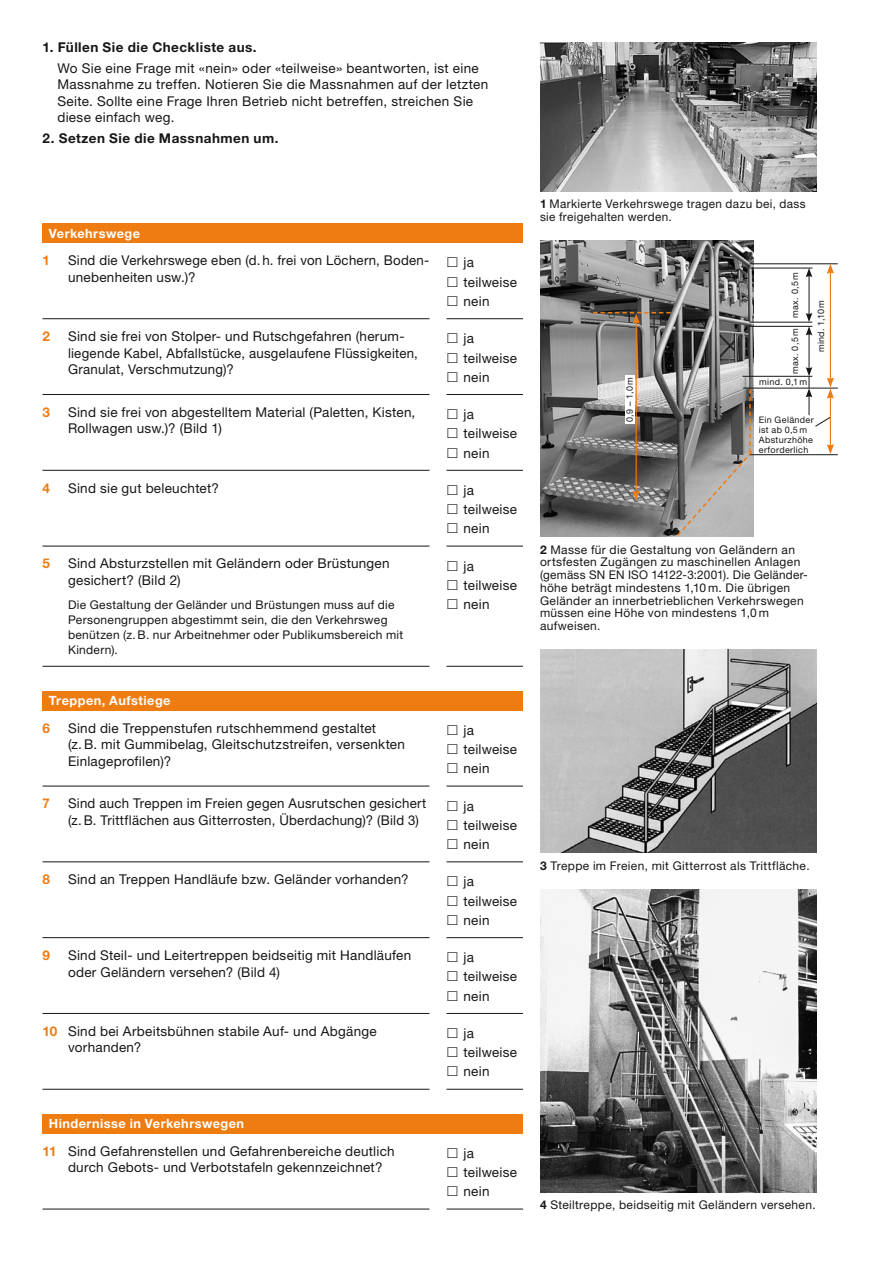
<style>
.page{position:relative;width:893px;height:1263px;background:#fff}
.page>*{position:absolute;margin:0;border:0;box-sizing:border-box;transform-origin:0 0}
.t1{font:13.5px/19.2px "Helvetica Neue LT Std";letter-spacing:.02em;color:#181716}
.t2{font:700 13.5px "Helvetica Neue LT Std";letter-spacing:.035em;color:#181716}
.t3{font:700 13.5px "Helvetica Neue LT Std";color:#ef7c11}
.t4{font:700 12.75px "Helvetica Neue LT Std";letter-spacing:.035em;color:#fff}
.t5{font:12px/12.8px "Helvetica Neue LT Std";letter-spacing:.03em;color:#181716}
.t6{font:9px/9.8px "Helvetica Neue LT Std";letter-spacing:.04em;color:#181716}
.s1{font-weight:700;color:#ef7c11}
.s2{font-weight:700}
</style>
<div class="page">
<img style="left:540px;top:649px;width:276px;height:204px">
<img style="left:540px;top:889px;width:276px;height:303px">
<img style="left:540px;top:43px;width:276px;height:148px">
<img style="left:540px;top:240px;width:214px;height:296px">
<hr style="left:749px;top:264px;width:89px;height:1px;background:#181716">
<hr style="left:749px;top:268px;width:63px;height:1px;background:#181716">
<hr style="left:749px;top:322px;width:63px;height:1px;background:#181716">
<hr style="left:750px;top:326px;width:62px;height:1px;background:#181716">
<hr style="left:742px;top:376px;width:70px;height:1px;background:#181716">
<hr style="left:743px;top:388px;width:95px;height:1px;background:#181716">
<hr style="left:749px;top:454px;width:89px;height:1px;background:#181716">
<hr style="left:809px;top:333px;width:1px;height:36px;background:#181716">
<hr style="left:809px;top:275px;width:1px;height:40px;background:#181716">
<svg style="left:806px;top:268px;width:6px;height:9px"></svg>
<svg style="left:806px;top:313px;width:6px;height:22px"></svg>
<hr style="left:830px;top:271px;width:1px;height:109px;background:#ef7c11">
<svg style="left:827px;top:264px;width:7px;height:10px"></svg>
<hr style="left:830px;top:396px;width:1px;height:50px;background:#ef7c11">
<svg style="left:827px;top:444px;width:7px;height:10px"></svg>
<div style="left:625px;top:375px;width:9px;height:49px;background:#fff"></div>
<svg style="left:806px;top:367px;width:28px;height:60px"></svg>
<svg style="left:676px;top:389px;width:78px;height:148px;background:#92908f"></svg>
<hr style="left:636px;top:321px;width:1px;height:172px;background:#ef7c11">
<svg style="left:632px;top:491px;width:8px;height:10px"></svg>
<svg style="left:593px;top:312px;width:78px;height:12px"></svg>
<div style="left:43px;top:224px;width:480px;height:19px;background:#ef7c11"></div>
<hr style="left:446px;top:318px;width:77px;height:1px;background:#181716">
<hr style="left:446px;top:394px;width:77px;height:1px;background:#181716">
<hr style="left:446px;top:470px;width:77px;height:1px;background:#181716">
<hr style="left:446px;top:666px;width:77px;height:1px;background:#181716">
<hr style="left:446px;top:546px;width:77px;height:1px;background:#181716">
<hr style="left:43px;top:318px;width:386px;height:1px;background:#181716">
<hr style="left:43px;top:394px;width:386px;height:1px;background:#181716">
<hr style="left:43px;top:470px;width:386px;height:1px;background:#181716">
<hr style="left:43px;top:546px;width:386px;height:1px;background:#181716">
<hr style="left:43px;top:666px;width:386px;height:1px;background:#181716">
<div style="left:43px;top:691px;width:480px;height:19px;background:#ef7c11"></div>
<hr style="left:43px;top:861px;width:386px;height:1px;background:#181716">
<hr style="left:446px;top:861px;width:77px;height:1px;background:#181716">
<hr style="left:446px;top:1089px;width:77px;height:1px;background:#181716">
<hr style="left:446px;top:786px;width:77px;height:1px;background:#181716">
<hr style="left:446px;top:937px;width:77px;height:1px;background:#181716">
<hr style="left:446px;top:1013px;width:77px;height:1px;background:#181716">
<hr style="left:43px;top:786px;width:386px;height:1px;background:#181716">
<hr style="left:43px;top:937px;width:386px;height:1px;background:#181716">
<hr style="left:43px;top:1013px;width:386px;height:1px;background:#181716">
<hr style="left:43px;top:1089px;width:386px;height:1px;background:#181716">
<div style="left:43px;top:1114px;width:480px;height:19px;background:#ef7c11"></div>
<hr style="left:446px;top:1209px;width:77px;height:1px;background:#181716">
<hr style="left:43px;top:1209px;width:386px;height:1px;background:#181716">
<p class="t2" style="left:43px;top:39px;width:216px">1. Füllen Sie die Checkliste aus.</p>
<p class="t1" style="left:57px;top:60px;width:432px;line-height:16.5px">Wo Sie eine Frage mit «nein» oder «teilweise» beantworten, ist eine Massnahme zu treffen. Notieren Sie die Massnahmen auf der letzten Seite. Sollte eine Frage Ihren Betrieb nicht betreffen, streichen Sie diese einfach weg.</p>
<p class="t2" style="left:43px;top:130px;width:237px">2. Setzen Sie die Massnahmen um.</p>
<p class="t4" style="left:49px;top:225px;width:93px">Verkehrswege</p>
<p class="t3" style="left:43px;top:252px;width:9px">1</p>
<p class="t1" style="left:68px;top:252px;width:363px;line-height:16.5px">Sind die Verkehrswege eben (d. h. frei von Löchern, Boden&shy;unebenheiten usw.)?</p>
<p class="t1" style="left:463px;top:253px;width:55px">ja teilweise nein</p>
<p class="t3" style="left:43px;top:328px;width:9px">2</p>
<p class="t1" style="left:68px;top:328px;width:351px;line-height:16.5px">Sind sie frei von Stolper- und Rutschgefahren (herum&shy;liegende Kabel, Abfallstücke, ausgelaufene Flüssigkeiten,<br>Granulat, Verschmutzung)?</p>
<p class="t1" style="left:463px;top:329px;width:55px">ja teilweise nein</p>
<p class="t3" style="left:43px;top:404px;width:9px">3</p>
<p class="t1" style="left:68px;top:404px;width:349px;line-height:16.5px">Sind sie frei von abgestelltem Material (Paletten, Kisten,<br>Rollwagen usw.)? (Bild 1)</p>
<p class="t1" style="left:463px;top:404px;width:55px">ja teilweise nein</p>
<p class="t3" style="left:43px;top:479px;width:9px">4</p>
<p class="t1" style="left:68px;top:478px;width:153px">Sind sie gut beleuchtet?</p>
<p class="t1" style="left:463px;top:480px;width:55px">ja teilweise nein</p>
<p class="t3" style="left:43px;top:555px;width:9px">5</p>
<p class="t1" style="left:68px;top:555px;width:323px;line-height:16.5px">Sind Absturzstellen mit Geländern oder Brüstungen gesichert? (Bild 2)</p>
<p class="t5" style="left:68px;top:596px;width:337px;line-height:15px">Die Gestaltung der Geländer und Brüstungen muss auf die Personengruppen abgestimmt sein, die den Verkehrsweg benützen (z.B. nur Arbeitnehmer oder Publikumsbereich mit Kindern).</p>
<p class="t1" style="left:463px;top:556px;width:55px">ja teilweise nein</p>
<p class="t4" style="left:49px;top:693px;width:123px">Treppen, Aufstiege</p>
<p class="t3" style="left:43px;top:719px;width:9px">6</p>
<p class="t1" style="left:68px;top:719px;width:339px;line-height:16.5px">Sind die Treppenstufen rutschhemmend gestaltet (z.B. mit Gummibelag, Gleitschutzstreifen, versenkten<br>Einlageprofilen)?</p>
<p class="t1" style="left:463px;top:720px;width:55px">ja teilweise nein</p>
<p class="t3" style="left:43px;top:795px;width:9px">7</p>
<p class="t1" style="left:68px;top:795px;width:360px;line-height:16.5px">Sind auch Treppen im Freien gegen Ausrutschen gesichert (z.B. Trittflächen aus Gitterrosten, Überdachung)? (Bild 3)</p>
<p class="t1" style="left:463px;top:796px;width:55px">ja teilweise nein</p>
<p class="t3" style="left:43px;top:871px;width:9px">8</p>
<p class="t1" style="left:68px;top:870px;width:342px">Sind an Treppen Handläufe bzw. Geländer vorhanden?</p>
<p class="t1" style="left:463px;top:872px;width:55px">ja teilweise nein</p>
<p class="t3" style="left:43px;top:947px;width:9px">9</p>
<p class="t1" style="left:68px;top:947px;width:345px;line-height:16.5px">Sind Steil- und Leitertreppen beidseitig mit Handläufen oder Geländern versehen? (Bild 4)</p>
<p class="t1" style="left:463px;top:947px;width:55px">ja teilweise nein</p>
<p class="t1" style="left:68px;top:1022px;width:310px;line-height:16.5px;text-indent:-26px"><span class="s1">10</span> Sind bei Arbeitsbühnen stabile Auf- und Abgänge vorhanden?</p>
<p class="t1" style="left:464px;top:1023px;width:55px">ja teilweise nein</p>
<p class="t4" style="left:49px;top:1116px;width:197px">Hindernisse in Verkehrswegen</p>
<p class="t1" style="left:68px;top:1142px;width:328px;line-height:16.5px;text-indent:-26px"><span class="s1">11</span> Sind Gefahrenstellen und Gefahrenbereiche deutlich durch Gebots- und Verbotstafeln gekennzeichnet?</p>
<p class="t1" style="left:463px;top:1143px;width:55px">ja teilweise nein</p>
<p class="t5" style="left:540px;top:198px;width:267px"><span class="s2">1</span> Markierte Verkehrswege tragen dazu bei, dass sie freigehalten werden.</p>
<p class="t6" style="left:790px;top:318px;width:47px;rotate:-90deg">max. 0,5 m</p>
<p class="t6" style="left:790px;top:374px;width:47px;rotate:-90deg">max. 0,5 m</p>
<p class="t6" style="left:816px;top:352px;width:54px;rotate:-90deg">mind. 1,10 m</p>
<p class="t6" style="left:624px;top:422px;width:46px;rotate:-90deg">0,9 – 1,0 m</p>
<p class="t6" style="left:759px;top:377px;width:49px">mind. 0,1 m</p>
<p class="t6" style="left:759px;top:415px;width:57px">Ein Geländer ist ab 0,5 m<br>Absturzhöhe erforderlich</p>
<p class="t5" style="left:540px;top:543px;width:269px"><span class="s2">2</span> Masse für die Gestaltung von Geländern an ortsfesten Zugängen zu maschinellen Anlagen (gemäss SN EN ISO 14122-3:2001). Die Geländer&shy;höhe beträgt mindestens 1,10 m. Die übrigen Geländer an innerbetrieblichen Verkehrswegen müssen eine Höhe von mindestens 1,0 m aufweisen.</p>
<p class="t5" style="left:540px;top:859px;width:271px"><span class="s2">3</span> Treppe im Freien, mit Gitterrost als Trittfläche.</p>
<p class="t5" style="left:540px;top:1198px;width:277px"><span class="s2">4</span> Steiltreppe, beidseitig mit Geländern versehen.</p>
</div>
